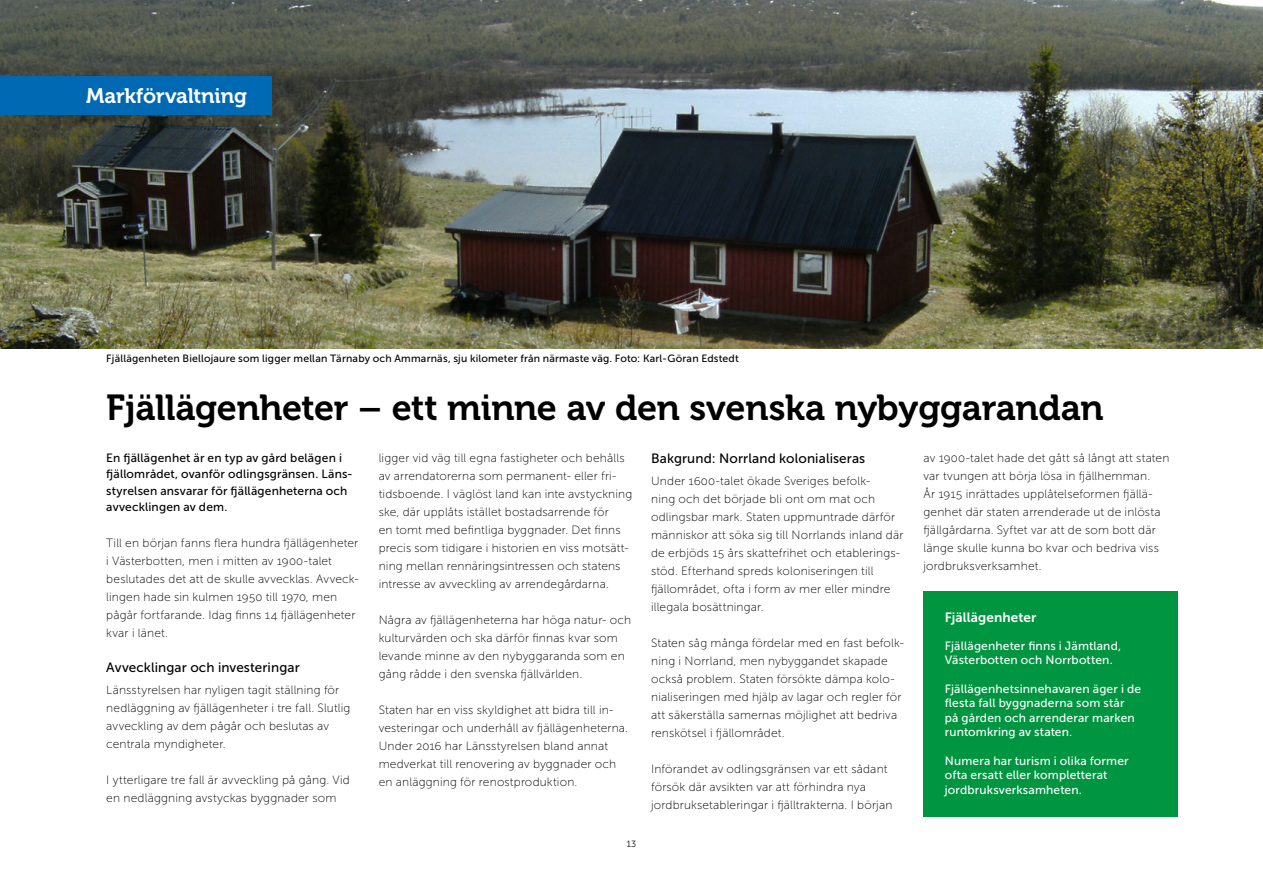
<style>
.page{position:relative;width:1263px;height:893px;background:#fff}
.page>*{position:absolute;margin:0;border:0;box-sizing:border-box;transform-origin:0 0}
.t1{font:36px "Museo 700";letter-spacing:-.01em;color:#000}
.t2{font:21px "Museo 700";letter-spacing:-.01em;color:#fff}
.t3{font:13.5px "Museo Sans 500";letter-spacing:.01em;color:#000}
.t4{font:13.5px "Museo Sans 700";letter-spacing:.01em;color:#fff}
.t5{font:12px/18px "Museo Sans 100";letter-spacing:.015em;color:#000}
.t6{font:12px/14.4px "Museo Sans 500";letter-spacing:.015em;color:#fff}
.t7{font:12px/16.5px "Museo Sans 500";letter-spacing:.015em;color:#000}
.t8{font:10.5px "Museo Sans 500";letter-spacing:.02em;color:#000}
.t9{font:9px "Museo Sans 300";color:#000}
</style>
<div class="page">
<img style="left:0;top:0;width:1263px;height:349px">
<div style="left:0;top:77px;width:271px;height:38px;background:#0069b4"></div>
<div style="left:923px;top:591px;width:255px;height:225px;background:#009641"></div>
<h2 class="t2" style="left:86px;top:84px;width:162px">Markförvaltning</h2>
<p class="t8" style="left:106px;top:353px;width:634px">Fjällägenheten Biellojaure som ligger mellan Tärnaby och Ammarnäs, sju kilometer från närmaste väg. Foto: Karl-Göran Edstedt</p>
<h1 class="t1" style="left:106px;top:388px;width:999px">Fjällägenheter – ett minne av den svenska nybyggarandan</h1>
<p class="t7" style="left:106px;top:449px;width:248px">En fjällägenhet är en typ av gård belägen i fjällområdet, ovanför odlingsgränsen. Läns&shy;styrelsen ansvarar för fjällägenheterna och avvecklingen av dem.</p>
<p class="t5" style="left:106px;top:534px;width:254px">Till en början fanns flera hundra fjällägenheter i Västerbotten, men i mitten av 1900-talet beslutades det att de skulle avvecklas. Avveck&shy;lingen hade sin kulmen 1950 till 1970, men pågår fortfarande. Idag finns 14 fjällägenheter kvar i länet.</p>
<p class="t3" style="left:106px;top:659px;width:195px">Avvecklingar och investeringar</p>
<p class="t5" style="left:106px;top:681px;width:246px">Länsstyrelsen har nyligen tagit ställning för nedläggning av fjällägenheter i tre fall. Slutlig avveckling av dem pågår och beslutas av centrala myndigheter.</p>
<p class="t5" style="left:106px;top:771px;width:245px">I ytterligare tre fall är avveckling på gång. Vid en nedläggning avstyckas byggnader som</p>
<p class="t5" style="left:379px;top:449px;width:255px">ligger vid väg till egna fastigheter och behålls av arrendatorerna som permanent- eller fri&shy;tidsboende. I väglöst land kan inte avstyckning ske, där upplåts istället bostadsarrende för<br>en tomt med befintliga byggnader. Det finns precis som tidigare i historien en viss motsätt&shy;ning mellan rennäringsintressen och statens intresse av avveckling av arrendegårdarna.</p>
<p class="t5" style="left:379px;top:611px;width:254px">Några av fjällägenheterna har höga natur- och kulturvärden och ska därför finnas kvar som levande minne av den nybyggaranda som en gång rådde i den svenska fjällvärlden.</p>
<p class="t5" style="left:379px;top:701px;width:251px">Staten har en viss skyldighet att bidra till in&shy;vesteringar och underhåll av fjällägenheterna.<br>Under 2016 har Länsstyrelsen bland annat medverkat till renovering av byggnader och en anläggning för renostproduktion.</p>
<p class="t9" style="left:627px;top:839px;width:11px">13</p>
<p class="t3" style="left:651px;top:451px;width:216px">Bakgrund: Norrland kolonialiseras</p>
<p class="t5" style="left:651px;top:472px;width:254px">Under 1600-talet ökade Sveriges befolk-<br>ning och det började bli ont om mat och odlingsbar mark. Staten uppmuntrade därför människor att söka sig till Norrlands inland där de erbjöds 15 års skattefrihet och etablerings&shy;stöd. Efterhand spreds koloniseringen till fjällområdet, ofta i form av mer eller mindre illegala bosättningar.</p>
<p class="t5" style="left:651px;top:634px;width:254px">Staten såg många fördelar med en fast befolk&shy;ning i Norrland, men nybyggandet skapade också problem. Staten försökte dämpa kolo&shy;nialiseringen med hjälp av lagar och regler för att säkerställa samernas möjlighet att bedriva renskötsel i fjällområdet.</p>
<p class="t5" style="left:651px;top:760px;width:243px">Införandet av odlingsgränsen var ett sådant försök där avsikten var att förhindra nya jordbruksetableringar i fjälltrakterna. I början</p>
<p class="t5" style="left:923px;top:449px;width:247px">av 1900-talet hade det gått så långt att staten var tvungen att börja lösa in fjällhemman.<br>År 1915 inrättades upplåtelseformen fjällä&shy;genhet där staten arrenderade ut de inlösta fjällgårdarna. Syftet var att de som bott där länge skulle kunna bo kvar och bedriva viss jordbruksverksamhet.</p>
<p class="t4" style="left:945px;top:610px;width:93px">Fjällägenheter</p>
<p class="t6" style="left:945px;top:638px;width:178px">Fjällägenheter finns i Jämtland,<br>Västerbotten och Norrbotten.</p>
<p class="t6" style="left:945px;top:681px;width:198px">Fjällägenhetsinnehavaren äger i de flesta fall byggnaderna som står på gården och arrenderar marken runtomkring av staten.</p>
<p class="t6" style="left:945px;top:753px;width:185px">Numera har turism i olika former ofta ersatt eller kompletterat jordbruksverksamheten.</p>
</div>
